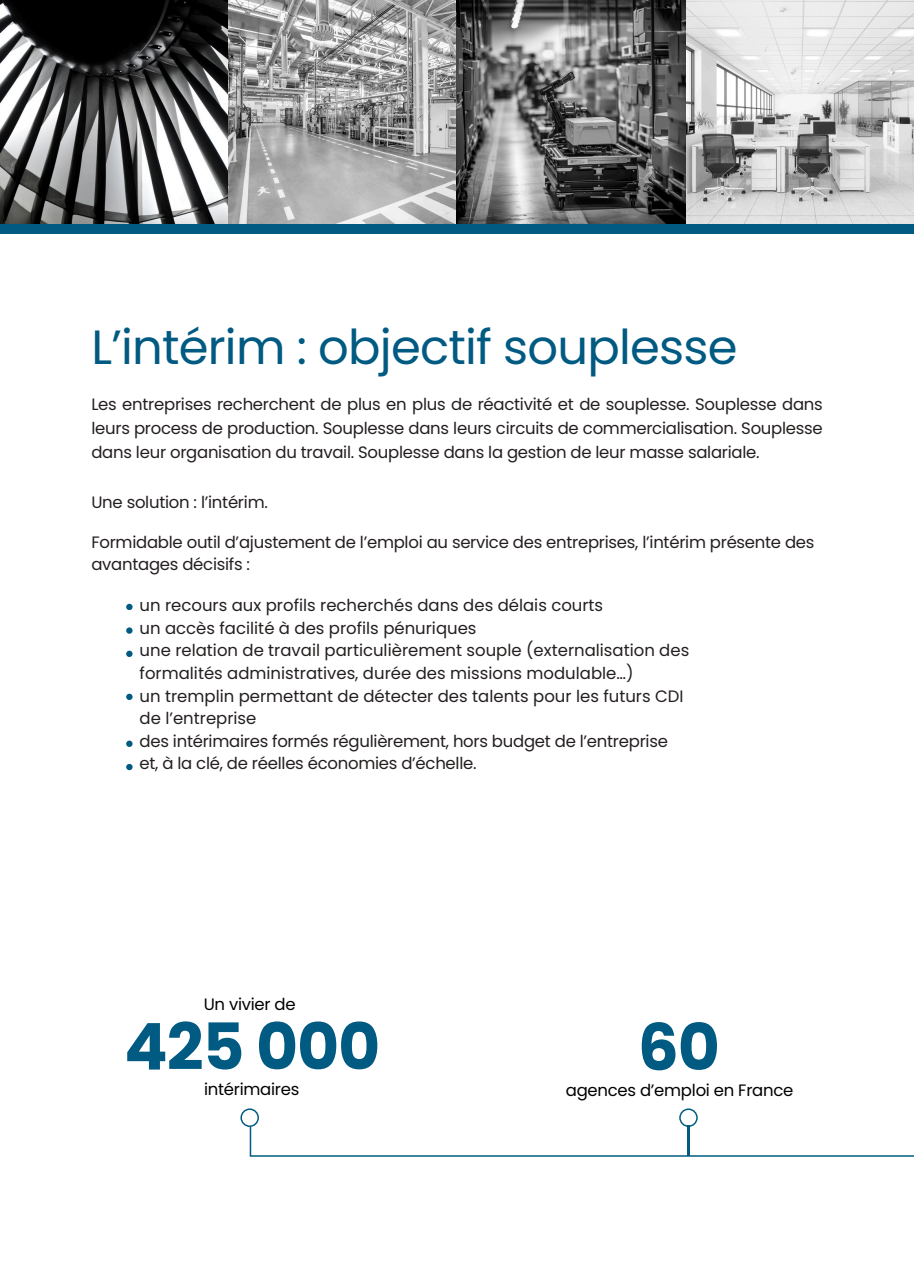
<style>
.page{position:relative;width:914px;height:1284px;background:#fff}
.page>*{position:absolute;margin:0;border:0;box-sizing:border-box;transform-origin:0 0}
.t1{font:700 64.5px "Poppins";letter-spacing:-.015em;color:#005a82}
.t2{font:48px "Poppins";letter-spacing:-.015em;color:#005a82}
.t3{font:16.5px/23.7px "Poppins";color:#241f1f}
.t4{font:16.5px "Poppins";letter-spacing:-.015em;color:#000}
</style>
<div class="page">
<div style="left:0;top:223px;width:914px;height:11px;background:#005a82"></div>
<svg style="left:240px;top:1108px;width:674px;height:48px"></svg>
<hr style="left:687px;top:1126px;width:2px;height:29px;background:#005a82">
<div style="left:126px;top:604px;width:7px;height:6px;background:#005a82;border-radius:50%"></div>
<svg style="left:126px;top:627px;width:7px;height:7px"></svg>
<div style="left:126px;top:650px;width:7px;height:7px;background:#005a82;border-radius:50%"></div>
<div style="left:126px;top:693px;width:7px;height:7px;background:#005a82;border-radius:50%"></div>
<div style="left:126px;top:740px;width:7px;height:7px;background:#005a82;border-radius:50%"></div>
<div style="left:126px;top:764px;width:7px;height:6px;background:#005a82;border-radius:50%"></div>
<img style="left:0;top:0;width:914px;height:223px">
<p class="t2" style="left:91px;top:314px;width:647px">L’intérim : objectif souplesse</p>
<p class="t3" style="left:91px;top:393px;width:733px;text-align:justify">Les entreprises recherchent de plus en plus de réactivité et de souplesse. Souplesse dans leurs process de production. Souplesse dans leurs circuits de commercialisation. Souplesse dans leur organisation du travail. Souplesse dans la gestion de leur masse salariale.</p>
<p class="t3" style="left:91px;top:490px;width:178px">Une solution : l’intérim.</p>
<p class="t3" style="left:91px;top:531px;width:724px;line-height:22.5px">Formidable outil d’ajustement de l’emploi au service des entreprises, l’intérim présente des avantages décisifs :</p>
<p class="t3" style="left:140px;top:594px;width:465px">un recours aux profils recherchés dans des délais courts</p>
<p class="t3" style="left:140px;top:616px;width:338px">un accès facilité à des profils pénuriques</p>
<p class="t3" style="left:140px;top:639px;width:551px;line-height:22.5px">une relation de travail particulièrement souple (externalisation des formalités administratives, durée des missions modulable…)</p>
<p class="t3" style="left:140px;top:684px;width:545px">un tremplin permettant de détecter des talents pour les futurs CDI</p>
<p class="t3" style="left:140px;top:706px;width:118px">de l’entreprise</p>
<p class="t3" style="left:140px;top:729px;width:530px">des intérimaires formés régulièrement, hors budget de l’entreprise</p>
<p class="t3" style="left:140px;top:751px;width:338px">et, à la clé, de réelles économies d’échelle.</p>
<p class="t4" style="left:204px;top:992px;width:93px">Un vivier de</p>
<p class="t1" style="left:124px;top:1002px;width:258px">425 000</p>
<p class="t4" style="left:204px;top:1078px;width:97px">intérimaires</p>
<p class="t1" style="left:637px;top:1002px;width:84px">60</p>
<h1 class="t4" style="left:566px;top:1078px;width:229px">agences d’emploi en France</h1>
</div>
